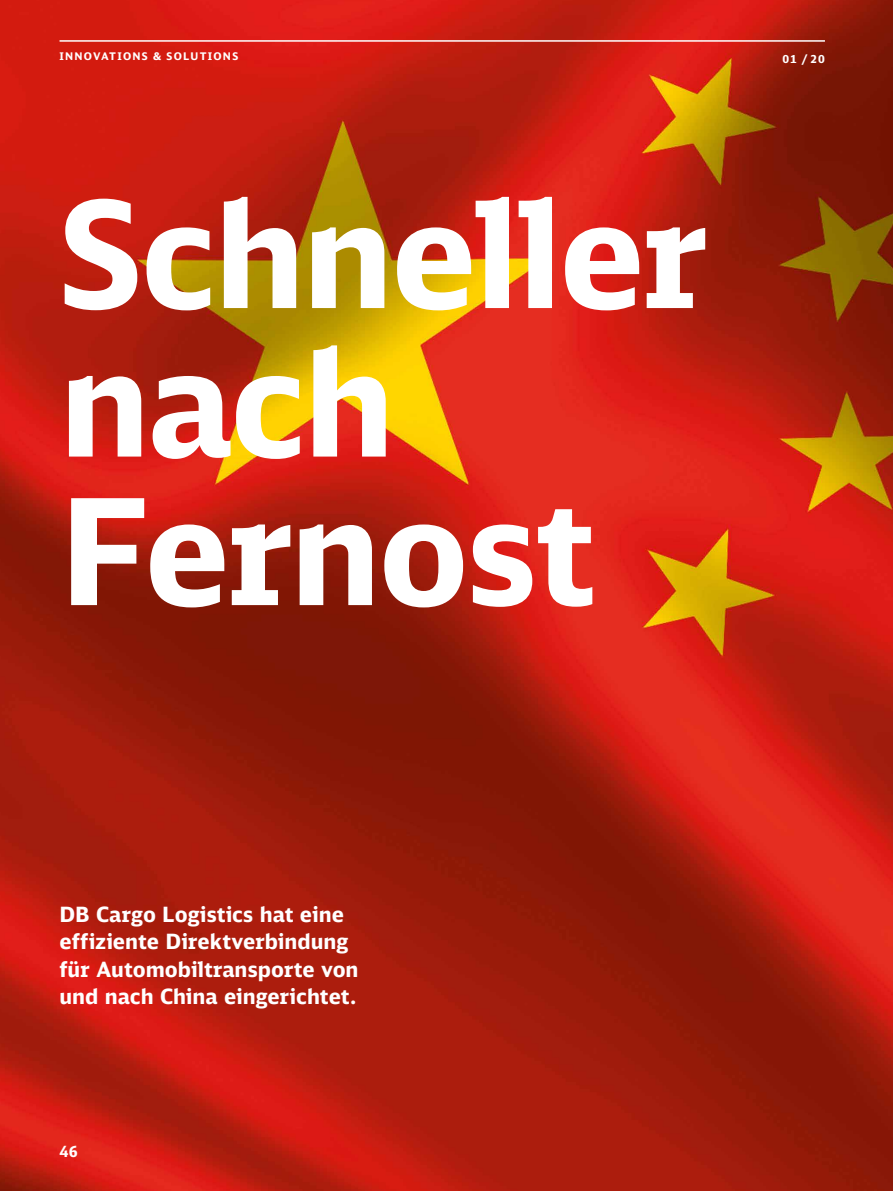
<style>
.page{position:relative;width:893px;height:1191px;background:#fff}
.page>*{position:absolute;margin:0;border:0;box-sizing:border-box;transform-origin:0 0}
.t1{font:700 147px/148.5px "DB Sans";letter-spacing:-.015em;color:#fff}
.t2{font:700 21px/27.6px "DB Sans";color:#fff}
.t3{font:700 15px "DB Sans";color:#fff}
.t4{font:700 11.25px "DB Sans";color:#fff}
.t5{font:700 10.5px "DB Sans";letter-spacing:.115em;color:#fff}
</style>
<div class="page">
<img style="left:0;top:0;width:893px;height:1191px">
<hr style="left:60px;top:40px;width:765px;height:2px;background:#fff">
<p class="t5" style="left:60px;top:50px;width:180px">INNOVATIONS &amp; SOLUTIONS</p>
<h1 class="t1" style="left:60px;top:177px;width:650px">Schneller nach<br>Fernost</h1>
<p class="t4" style="left:782px;top:51px;width:44px">01 / 20</p>
<p class="t2" style="left:60px;top:899px;width:300px">DB Cargo Logistics hat eine effiziente Direktverbindung für Automobiltransporte von und nach China eingerichtet.</p>
<p class="t3" style="left:60px;top:1142px;width:20px">46</p>
</div>
